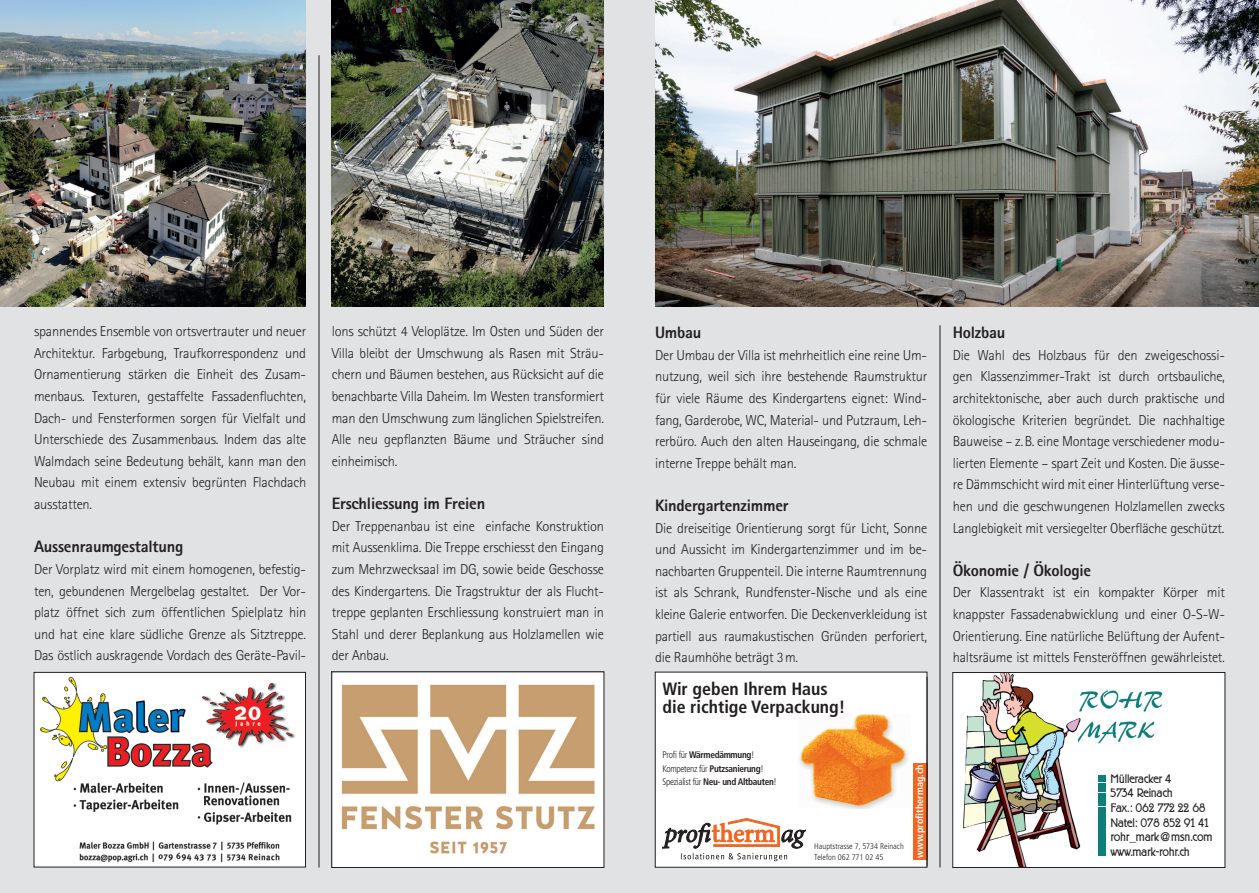
<style>
.page{position:relative;width:1259px;height:893px;background:#fff}
.page>*{position:absolute;margin:0;border:0;box-sizing:border-box;transform-origin:0 0}
.t1{font:700 condensed 17.7px/17.7px "Frutiger LT Std";color:#231f20}
.t2{font:800 16.5px "Rotis Sans Serif";letter-spacing:-.015em;color:#231f20}
.t3{font:300 14.4px/21.6px "Rotis Sans Serif";letter-spacing:-.015em;color:#231f20;text-align:justify}
.t4{font:12.15px/14.5px "Beginner DB Normal";color:#231f20}
.t5{font:italic 11.25px "Rotis Sans Serif";color:#231f20}
.t6{font:700 condensed 10.2px "Frutiger LT Std";color:#fff}
.t7{font:700 condensed 9.6px/13.6px "Frutiger LT Std";letter-spacing:-.03em;color:#231f20;scale:.96 1}
.t8{font:300 condensed 8.25px/10.9px "Frutiger LT Std";color:#231f20}
.s1{font-weight:300}
</style>
<div class="page">
<div style="left:629px;top:0;width:630px;height:893px;background:#e1e2e4"></div>
<img style="left:655px;top:0;width:604px;height:306px">
<div style="left:0;top:0;width:629px;height:893px;background:#e1e2e4"></div>
<img style="left:36px;top:674px;width:268px;height:191px">
<div style="left:34px;top:672px;width:272px;height:195px;border:1px solid #231f20"></div>
<img style="left:333px;top:674px;width:269px;height:192px">
<div style="left:331px;top:672px;width:273px;height:196px;border:1px solid #231f20"></div>
<div style="left:952px;top:672px;width:273px;height:195px;background:#fff"></div>
<img style="left:963px;top:674px;width:200px;height:192px">
<div style="left:1097px;top:775px;width:8px;height:6px;background:#0d7e7c"></div>
<div style="left:1097px;top:793px;width:8px;height:12px;background:#0d7e7c"></div>
<div style="left:1097px;top:783px;width:8px;height:8px;background:#0d7e7c"></div>
<div style="left:1097px;top:807px;width:8px;height:49px;background:#0d7e7c"></div>
<div style="left:952px;top:672px;width:273px;height:196px;border:1px solid #231f20"></div>
<div style="left:655px;top:672px;width:272px;height:195px;background:#fff"></div>
<svg style="left:774px;top:763px;width:151px;height:99px"></svg>
<svg style="left:662px;top:818px;width:143px;height:43px"></svg>
<img style="left:797px;top:714px;width:116px;height:94px">
<div style="left:655px;top:672px;width:272px;height:195px;border:1px solid #231f20"></div>
<hr style="left:319px;top:55px;width:1px;height:812px;background:#231f20">
<hr style="left:939px;top:325px;width:1px;height:542px;background:#231f20">
<img style="left:0;top:0;width:305px;height:306px">
<img style="left:332px;top:0;width:272px;height:306px">
<p class="t3" style="left:332px;top:321px;width:274px">lons schützt 4 Veloplätze. Im Osten und Süden der Villa bleibt der Umschwung als Rasen mit Sträu&shy;chern und Bäumen bestehen, aus Rücksicht auf die benachbarte Villa Daheim. Im Westen transformiert man den Umschwung zum länglichen Spielstreifen.<br>Alle neu gepflanzten Bäume und Sträucher sind einheimisch.</p>
<p class="t2" style="left:332px;top:493px;width:155px">Erschliessung im Freien</p>
<p class="t3" style="left:332px;top:515px;width:274px">Der Treppenanbau ist eine einfache Konstruktion mit Aussenklima. Die Treppe erschiesst den Eingang zum Mehrzwecksaal im DG, sowie beide Geschosse des Kindergartens. Die Tragstruktur der als Flucht&shy;treppe geplanten Erschliessung konstruiert man in Stahl und derer Beplankung aus Holzlamellen wie der Anbau.</p>
<p class="t3" style="left:34px;top:321px;width:274px">spannendes Ensemble von ortsvertrauter und neuer Architektur. Farbgebung, Traufkorrespondenz und Ornamentierung stärken die Einheit des Zusam&shy;menbaus. Texturen, gestaffelte Fassadenfluchten, Dach- und Fensterformen sorgen für Vielfalt und Unterschiede des Zusammenbaus. Indem das alte Walmdach seine Bedeutung behält, kann man den Neubau mit einem extensiv begrünten Flachdach ausstatten.</p>
<p class="t2" style="left:34px;top:536px;width:151px">Aussenraumgestaltung</p>
<p class="t3" style="left:34px;top:558px;width:274px">Der Vorplatz wird mit einem homogenen, befestig&shy;ten, gebundenen Mergelbelag gestaltet. Der Vor&shy;platz öffnet sich zum öffentlichen Spielplatz hin und hat eine klare südliche Grenze als Sitztreppe.<br>Das östlich auskragende Vordach des Geräte-Pavil-</p>
<p class="t5" style="left:34px;top:362px;width:38px">Legende</p>
<p class="t5" style="left:332px;top:362px;width:38px">Legende</p>
<p class="t2" style="left:655px;top:322px;width:48px">Umbau</p>
<p class="t3" style="left:655px;top:344px;width:274px">Der Umbau der Villa ist mehrheitlich eine reine Um&shy;nutzung, weil sich ihre bestehende Raumstruktur für viele Räume des Kindergartens eignet: Wind&shy;fang, Garderobe, WC, Material- und Putzraum, Leh&shy;rerbüro. Auch den alten Hauseingang, die schmale interne Treppe behält man.</p>
<p class="t2" style="left:655px;top:495px;width:135px">Kindergartenzimmer</p>
<p class="t3" style="left:655px;top:517px;width:274px">Die dreiseitige Orientierung sorgt für Licht, Sonne und Aussicht im Kindergartenzimmer und im be&shy;nachbarten Gruppenteil. Die interne Raumtrennung ist als Schrank, Rundfenster-Nische und als eine kleine Galerie entworfen. Die Deckenverkleidung ist partiell aus raumakustischen Gründen perforiert, die Raumhöhe beträgt 3m.</p>
<p class="t1" style="left:662px;top:680px;width:184px">Wir geben Ihrem Haus die richtige Verpackung!</p>
<p class="t7" style="left:662px;top:748px;width:121px"><span class="s1">Profi für</span> Wärmedämmung<span class="s1">!<br>Kompetenz für</span> Putzsanierung<span class="s1">!<br>Spezialist für</span> Neu- und Altbauten<span class="s1">!</span></p>
<p class="t8" style="left:814px;top:840px;width:91px">Hauptstrasse 7, 5734 Reinach<br>Telefon 062 771 02 45</p>
<p class="t6" style="left:913px;top:857px;width:94px;rotate:-90deg">www.profithermag.ch</p>
<p class="t2" style="left:952px;top:322px;width:54px">Holzbau</p>
<p class="t3" style="left:952px;top:344px;width:274px">Die Wahl des Holzbaus für den zweigeschossi&shy;gen Klassenzimmer-Trakt ist durch ortsbauliche, architektonische, aber auch durch praktische und ökologische Kriterien begründet. Die nachhaltige Bauweise – z.B. eine Montage verschiedener modu&shy;lierten Elemente – spart Zeit und Kosten. Die äusse&shy;re Dämmschicht wird mit einer Hinterlüftung verse&shy;hen und die geschwungenen Holzlamellen zwecks Langlebigkeit mit versiegelter Oberfläche geschützt.</p>
<p class="t2" style="left:952px;top:560px;width:140px">Ökonomie / Ökologie</p>
<p class="t3" style="left:952px;top:582px;width:274px">Der Klassentrakt ist ein kompakter Körper mit knappster Fassadenabwicklung und einer O-S-W-Orientierung. Eine natürliche Belüftung der Aufent&shy;haltsräume ist mittels Fensteröffnen gewährleistet.</p>
<p class="t4" style="left:1110px;top:772px;width:103px">Mülleracker 4<br>5734 Reinach<br>Fax.: 062 772 22 68<br>Natel: 078 852 91 41 rohr_mark@msn.com</p>
<p class="t4" style="left:1110px;top:844px;width:81px">www.mark-rohr.ch</p>
</div>
